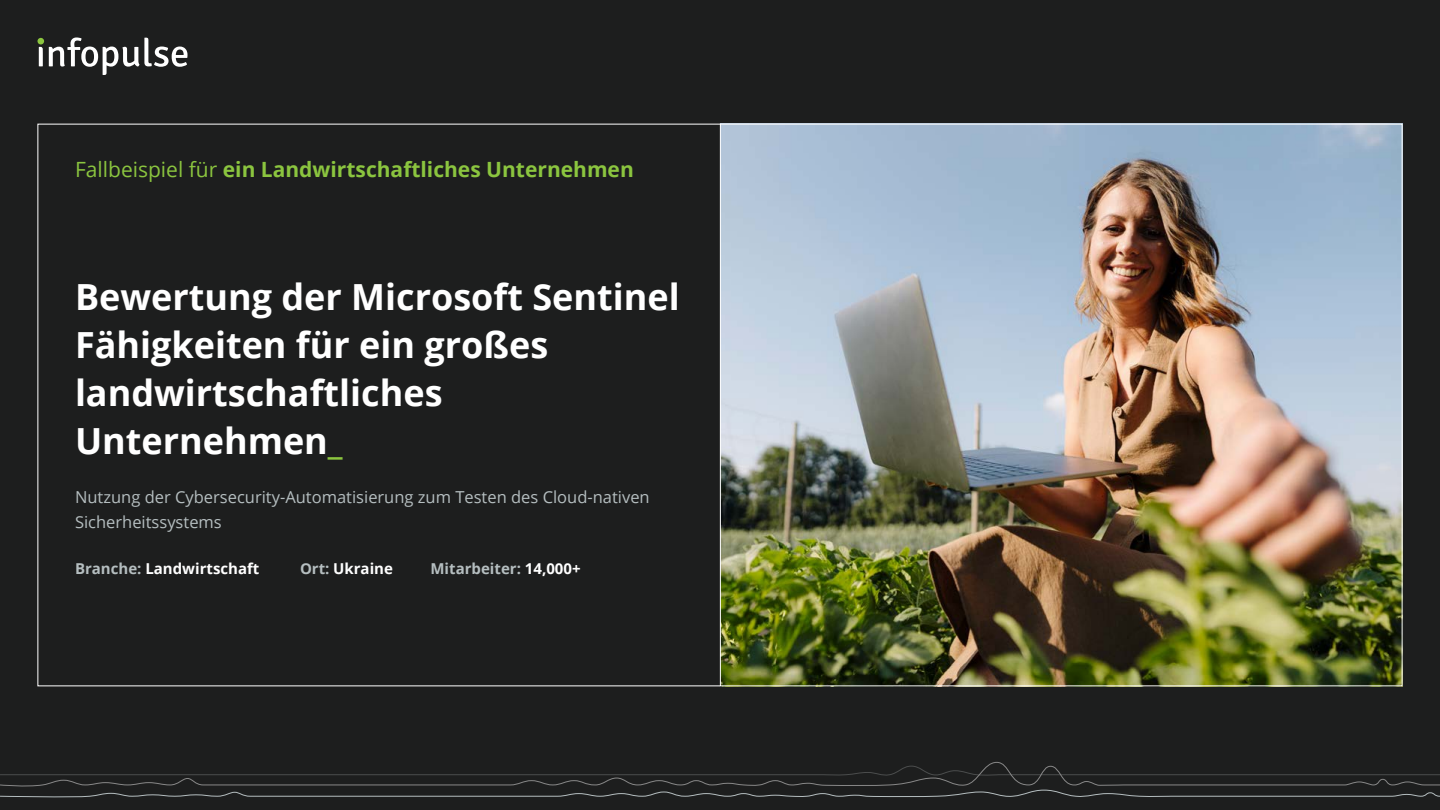
<style>
.page{position:relative;width:1440px;height:810px;background:#1d1e1e}
.page>*{position:absolute;margin:0;border:0;box-sizing:border-box;transform-origin:0 0}
.t1{font:700 36px/48px "Open Sans";color:#fff}
.t2{font:700 21px "Open Sans";color:#8bc53f}
.t3{font:16.5px/24.8px "Open Sans";color:#b5bec0}
.t4{font:700 15px "Open Sans";color:#fff}
.t5{font:700 15px "Open Sans";color:#b5bec0}
.s1{font-weight:400}
.s2{color:#8bc53f}
.s3{color:#b5bec0}
.s4{color:#fff}
</style>
<div class="page">
<svg style="left:38px;top:37px;width:150px;height:38px"></svg>
<svg style="left:0;top:762px;width:1440px;height:36px"></svg>
<img style="left:722px;top:126px;width:678px;height:558px">
<p class="t2" style="left:75px;top:155px;width:560px"><span class="s1">Fallbeispiel für</span> ein Landwirtschaftliches Unternehmen</p>
<p class="t1" style="left:75px;top:272px;width:606px">Bewertung der Microsoft Sentinel<br>Fähigkeiten für ein großes landwirtschaftliches<br>Unternehmen<span class="s2">_</span></p>
<p class="t3" style="left:75px;top:484px;width:576px">Nutzung der Cybersecurity-Automatisierung zum Testen des Cloud-nativen<br>Sicherheitssystems</p>
<p class="t4" style="left:75px;top:558px;width:186px"><span class="s3">Branche:</span> Landwirtschaft</p>
<p class="t4" style="left:300px;top:558px;width:94px"><span class="s3">Ort:</span> Ukraine</p>
<p class="t5" style="left:430px;top:558px;width:152px">Mitarbeiter: <span class="s4">14,000+</span></p>
</div>
